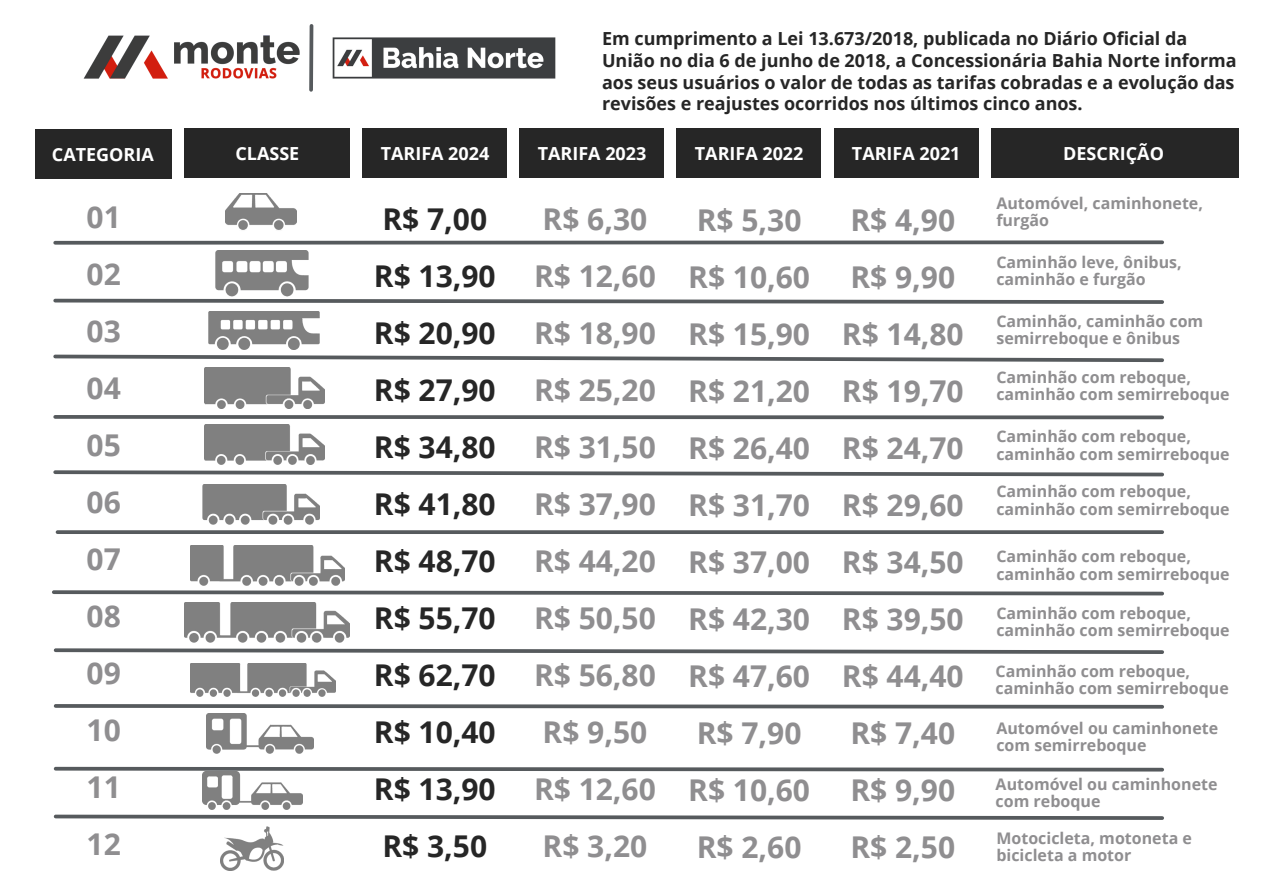
<style>
.page{position:relative;width:1263px;height:894px;background:#fff}
.page>*{position:absolute;margin:0;border:0;box-sizing:border-box;transform-origin:0 0}
.t1{font:700 30px/57px "Open Sans";color:#8f8e90}
.t2{font:700 30px/57px "Open Sans";color:#262626}
.t3{font:700 18px/21.8px "Open Sans";color:#262626}
.t4{font:700 18px "Open Sans";color:#fff}
.t5{font:700 16px/17.2px "Open Sans";color:#8f8e90}
</style>
<div class="page">
<svg style="left:53px;top:814px;width:1111px;height:6px"></svg>
<svg style="left:309px;top:24px;width:5px;height:68px"></svg>
<img style="left:226px;top:194px;width:71px;height:36px">
<img style="left:215px;top:250px;width:94px;height:46px">
<img style="left:208px;top:311px;width:111px;height:38px">
<img style="left:205px;top:367px;width:120px;height:41px">
<img style="left:204px;top:424px;width:121px;height:40px">
<img style="left:202px;top:484px;width:117px;height:40px">
<img style="left:191px;top:545px;width:153px;height:40px">
<img style="left:191px;top:663px;width:144px;height:33px">
<img style="left:207px;top:713px;width:106px;height:40px">
<img style="left:202px;top:773px;width:101px;height:36px">
<img style="left:221px;top:826px;width:63px;height:44px">
<svg style="left:53px;top:240px;width:1111px;height:5px;background:#808385"></svg>
<svg style="left:53px;top:298px;width:1111px;height:6px"></svg>
<svg style="left:53px;top:354px;width:1111px;height:9px"></svg>
<svg style="left:53px;top:415px;width:1111px;height:5px;background:#7f8285"></svg>
<svg style="left:53px;top:470px;width:1111px;height:7px"></svg>
<svg style="left:58px;top:530px;width:1104px;height:4px;background:#606467"></svg>
<svg style="left:52px;top:590px;width:1112px;height:6px"></svg>
<svg style="left:53px;top:648px;width:1111px;height:6px"></svg>
<svg style="left:53px;top:704px;width:1111px;height:5px;background:#808385"></svg>
<svg style="left:53px;top:766px;width:1111px;height:7px"></svg>
<img style="left:185px;top:602px;width:165px;height:41px">
<img style="left:83px;top:35px;width:217px;height:108px">
<img style="left:332px;top:37px;width:224px;height:42px">
<div style="left:36px;top:129px;width:136px;height:50px;background:#262626"></div>
<div style="left:185px;top:128px;width:165px;height:50px;background:#262626"></div>
<div style="left:363px;top:128px;width:144px;height:50px;background:#262626"></div>
<div style="left:991px;top:128px;width:247px;height:50px;background:#262626"></div>
<div style="left:520px;top:128px;width:144px;height:50px;background:#262626"></div>
<div style="left:677px;top:128px;width:144px;height:50px;background:#262626"></div>
<div style="left:834px;top:128px;width:144px;height:50px;background:#262626"></div>
<p class="t4" style="left:52px;top:141px;width:103px">CATEGORIA</p>
<p class="t4" style="left:235px;top:140px;width:65px">CLASSE</p>
<p class="t4" style="left:381px;top:140px;width:110px">TARIFA 2024</p>
<p class="t3" style="left:602px;top:27px;width:636px">Em cumprimento a Lei 13.673/2018, publicada no Diário Oficial da União no dia 6 de junho de 2018, a Concessionária Bahia Norte informa aos seus usuários o valor de todas as tarifas cobradas e a evolução das revisões e reajustes ocorridos nos últimos cinco anos.</p>
<p class="t4" style="left:538px;top:140px;width:110px">TARIFA 2023</p>
<p class="t4" style="left:695px;top:140px;width:110px">TARIFA 2022</p>
<p class="t4" style="left:852px;top:140px;width:110px">TARIFA 2021</p>
<p class="t4" style="left:1063px;top:140px;width:102px">DESCRIÇÃO</p>
<h2 class="t1" style="left:87px;top:187px;width:36px;text-align:justify">01<br>02<br>03<br>04<br>05<br>06<br>07<br>08<br>09<br>10<br>11<br>12</h2>
<h1 class="t1" style="left:534px;top:189px;width:123px">R$ 6,30<br>R$ 12,60<br>R$ 18,90<br>R$ 25,20<br>R$ 31,50<br>R$ 37,90<br>R$ 44,20<br>R$ 50,50<br>R$ 56,80<br>R$ 9,50<br>R$ 12,60<br>R$ 3,20</h1>
<p class="t5" style="left:996px;top:194px;width:208px">Automóvel, caminhonete, furgão</p>
<p class="t2" style="left:374px;top:189px;width:123px">R$ 7,00<br>R$ 13,90<br>R$ 20,90<br>R$ 27,90<br>R$ 34,80<br>R$ 41,80<br>R$ 48,70<br>R$ 55,70<br>R$ 62,70<br>R$ 10,40<br>R$ 13,90<br>R$ 3,50</p>
<p class="t1" style="left:688px;top:190px;width:123px">R$ 5,30<br>R$ 10,60<br>R$ 15,90<br>R$ 21,20<br>R$ 26,40<br>R$ 31,70<br>R$ 37,00<br>R$ 42,30<br>R$ 47,60<br>R$ 7,90<br>R$ 10,60<br>R$ 2,60</p>
<p class="t1" style="left:842px;top:190px;width:123px">R$ 4,90<br>R$ 9,90<br>R$ 14,80<br>R$ 19,70<br>R$ 24,70<br>R$ 29,60<br>R$ 34,50<br>R$ 39,50<br>R$ 44,40<br>R$ 7,40<br>R$ 9,90<br>R$ 2,50</p>
<p class="t5" style="left:996px;top:253px;width:187px">Caminhão leve, ônibus, caminhão e furgão</p>
<p class="t5" style="left:996px;top:312px;width:208px">Caminhão, caminhão com semirreboque e ônibus</p>
<p class="t5" style="left:996px;top:368px;width:235px">Caminhão com reboque, caminhão com semirreboque</p>
<p class="t5" style="left:996px;top:427px;width:235px">Caminhão com reboque, caminhão com semirreboque</p>
<p class="t5" style="left:996px;top:482px;width:235px">Caminhão com reboque, caminhão com semirreboque</p>
<p class="t5" style="left:996px;top:547px;width:235px">Caminhão com reboque, caminhão com semirreboque</p>
<p class="t5" style="left:996px;top:603px;width:235px">Caminhão com reboque, caminhão com semirreboque</p>
<p class="t5" style="left:996px;top:661px;width:235px">Caminhão com reboque, caminhão com semirreboque</p>
<p class="t5" style="left:996px;top:719px;width:223px">Automóvel ou caminhonete com semirreboque</p>
<p class="t5" style="left:996px;top:775px;width:223px">Automóvel ou caminhonete com reboque</p>
<p class="t5" style="left:996px;top:828px;width:197px">Motocicleta, motoneta e bicicleta a motor</p>
</div>
